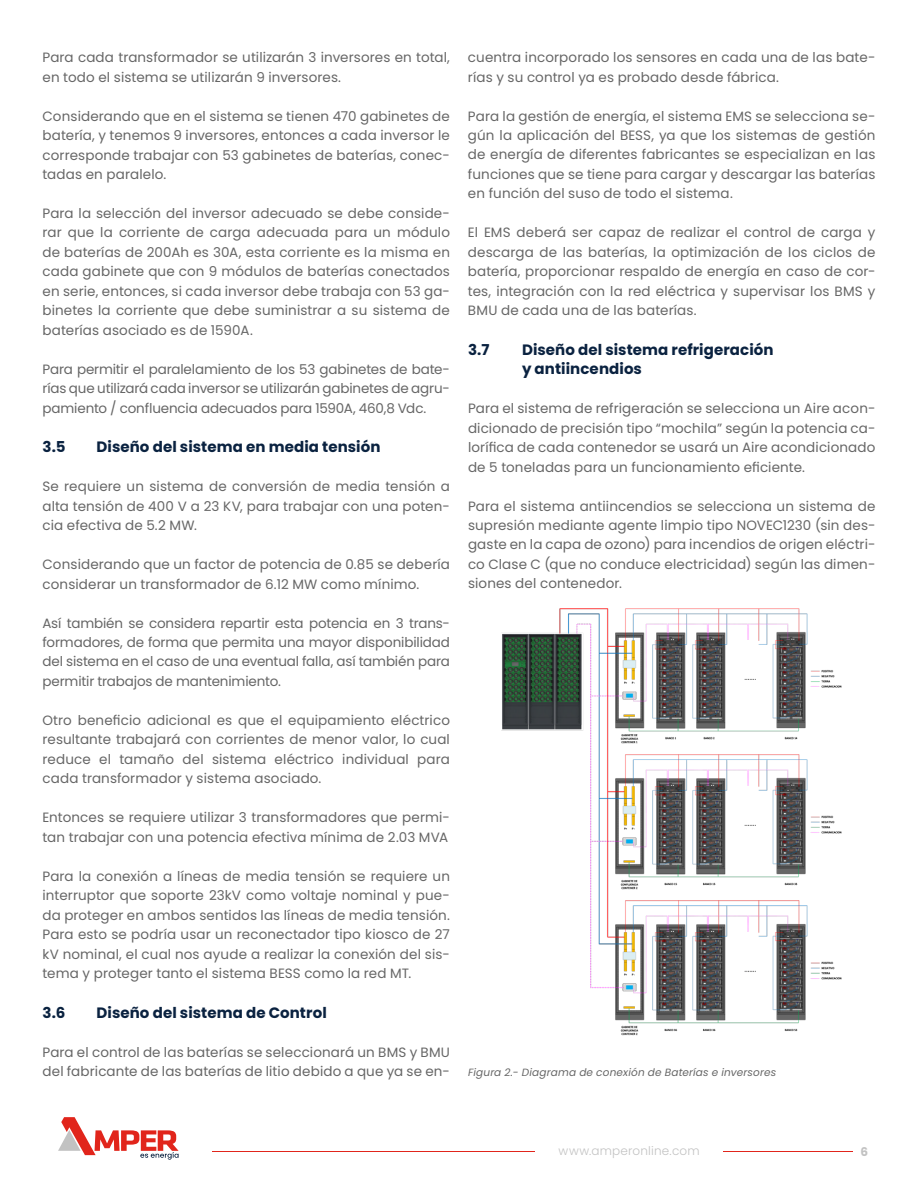
<style>
.page{position:relative;width:918px;height:1188px;background:#fff}
.page>*{position:absolute;margin:0;border:0;box-sizing:border-box;transform-origin:0 0}
.t1{font:700 15px/19.5px "Poppins";letter-spacing:.005em;color:#0a2240}
.t2{font:13.5px/19.5px "Poppins";letter-spacing:.01em;color:#666;text-align:justify}
.t3{font:300 12px "Poppins";letter-spacing:.015em;color:#c2c2c2}
.t4{font:700 12px "Poppins";color:#c2c2c2}
.t5{font:italic 10.5px "Poppins";letter-spacing:.015em;color:#666}
</style>
<div class="page">
<img style="left:501px;top:609px;width:341px;height:427px">
<svg style="left:58px;top:1117px;width:121px;height:43px"></svg>
<hr style="left:723px;top:1151px;width:130px;height:1px;background:#e1251b">
<hr style="left:213px;top:1151px;width:322px;height:1px;background:#e1251b">
<p class="t2" style="left:43px;top:48px;width:409px">Para cada transformador se utilizarán 3 inversores en total, en todo el sistema se utilizarán 9 inversores.</p>
<p class="t2" style="left:43px;top:106px;width:409px">Considerando que en el sistema se tienen 470 gabinetes de batería, y tenemos 9 inversores, entonces a cada inversor le corresponde trabajar con 53 gabinetes de baterías, conec&shy;tadas en paralelo.</p>
<p class="t2" style="left:43px;top:204px;width:409px">Para la selección del inversor adecuado se debe conside&shy;rar que la corriente de carga adecuada para un módulo de baterías de 200Ah es 30A, esta corriente es la misma en cada gabinete que con 9 módulos de baterías conectados en serie, entonces, si cada inversor debe trabaja con 53 ga&shy;binetes la corriente que debe suministrar a su sistema de baterías asociado es de 1590A.</p>
<p class="t2" style="left:43px;top:360px;width:409px">Para permitir el paralelamiento de los 53 gabinetes de bate&shy;rías que utilizará cada inversor se utilizarán gabinetes de agru&shy;pamiento / confluencia adecuados para 1590A, 460,8 Vdc.</p>
<p class="t1" style="left:43px;top:437px;width:25px">3.5</p>
<p class="t1" style="left:97px;top:437px;width:285px">Diseño del sistema en media tensión</p>
<p class="t2" style="left:43px;top:477px;width:409px">Se requiere un sistema de conversión de media tensión a alta tensión de 400 V a 23 KV, para trabajar con una poten&shy;cia efectiva de 5.2 MW.</p>
<p class="t2" style="left:43px;top:555px;width:409px">Considerando que un factor de potencia de 0.85 se debería considerar un transformador de 6.12 MW como mínimo.</p>
<p class="t2" style="left:43px;top:613px;width:409px">Así también se considera repartir esta potencia en 3 trans&shy;formadores, de forma que permita una mayor disponibilidad del sistema en el caso de una eventual falla, así también para permitir trabajos de mantenimiento.</p>
<p class="t2" style="left:43px;top:711px;width:409px">Otro beneficio adicional es que el equipamiento eléctrico resultante trabajará con corrientes de menor valor, lo cual reduce el tamaño del sistema eléctrico individual para cada transformador y sistema asociado.</p>
<p class="t2" style="left:43px;top:808px;width:409px">Entonces se requiere utilizar 3 transformadores que permi&shy;tan trabajar con una potencia efectiva mínima de 2.03 MVA</p>
<p class="t2" style="left:43px;top:867px;width:409px">Para la conexión a líneas de media tensión se requiere un interruptor que soporte 23kV como voltaje nominal y pue&shy;da proteger en ambos sentidos las líneas de media tensión.<br>Para esto se podría usar un reconectador tipo kiosco de 27 kV nominal, el cual nos ayude a realizar la conexión del sis&shy;tema y proteger tanto el sistema BESS como la red MT.</p>
<p class="t1" style="left:43px;top:1003px;width:24px">3.6</p>
<p class="t1" style="left:97px;top:1003px;width:232px">Diseño del sistema de Control</p>
<p class="t2" style="left:43px;top:1042px;width:409px">Para el control de las baterías se seleccionará un BMS y BMU del fabricante de las baterías de litio debido a que ya se en-</p>
<p class="t2" style="left:468px;top:48px;width:409px">cuentra incorporado los sensores en cada una de las bate&shy;rías y su control ya es probado desde fábrica.</p>
<p class="t2" style="left:468px;top:106px;width:409px">Para la gestión de energía, el sistema EMS se selecciona se&shy;gún la aplicación del BESS, ya que los sistemas de gestión de energía de diferentes fabricantes se especializan en las funciones que se tiene para cargar y descargar las baterías en función del suso de todo el sistema.</p>
<p class="t2" style="left:468px;top:223px;width:409px">El EMS deberá ser capaz de realizar el control de carga y descarga de las baterías, la optimización de los ciclos de batería, proporcionar respaldo de energía en caso de cor&shy;tes, integración con la red eléctrica y supervisar los BMS y BMU de cada una de las baterías.</p>
<p class="t1" style="left:468px;top:340px;width:23px">3.7</p>
<p class="t1" style="left:522px;top:340px;width:253px">Diseño del sistema refrigeración y antiincendios</p>
<p class="t2" style="left:468px;top:399px;width:409px">Para el sistema de refrigeración se selecciona un Aire acon&shy;dicionado de precisión tipo “mochila” según la potencia ca&shy;lorífica de cada contenedor se usará un Aire acondicionado de 5 toneladas para un funcionamiento eficiente.</p>
<p class="t2" style="left:468px;top:496px;width:409px">Para el sistema antiincendios se selecciona un sistema de supresión mediante agente limpio tipo NOVEC1230 (sin des&shy;gaste en la capa de ozono) para incendios de origen eléctri&shy;co Clase C (que no conduce electricidad) según las dimen&shy;siones del contenedor.</p>
<p class="t5" style="left:468px;top:1066px;width:310px">Figura 2.- Diagrama de conexión de Baterías e inversores</p>
<p class="t3" style="left:559px;top:1144px;width:143px">www.amperonline.com</p>
<p class="t4" style="left:860px;top:1145px;width:9px">6</p>
</div>
